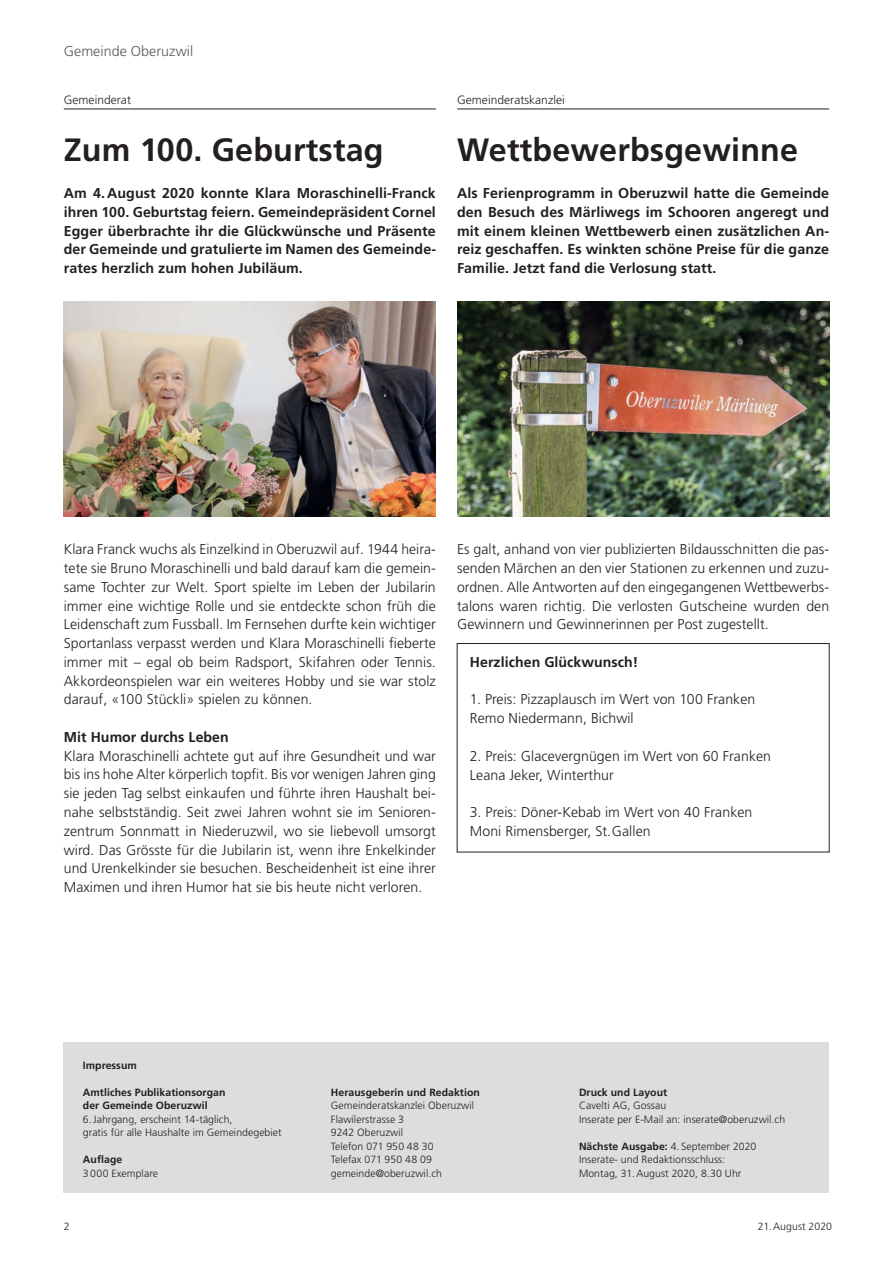
<style>
.page{position:relative;width:893px;height:1263px;background:#fff}
.page>*{position:absolute;margin:0;border:0;box-sizing:border-box;transform-origin:0 0}
.t1{font:700 32.25px "Frutiger LT Std";letter-spacing:.005em;color:#231f20}
.t2{font:300 14.25px/18.8px "Frutiger LT Std";letter-spacing:.005em;color:#231f20;text-align:justify}
.t3{font:700 14.25px/18.8px "Frutiger LT Std";letter-spacing:.005em;color:#231f20;text-align:justify}
.t4{font:300 14.25px "Frutiger LT Std";letter-spacing:.005em;color:#57585a}
.t5{font:300 12px "Frutiger LT Std";letter-spacing:.005em;color:#231f20}
.t6{font:300 10.5px/13.5px "Frutiger LT Std";letter-spacing:.005em;color:#231f20}
.t7{font:700 10.5px/13.5px "Frutiger LT Std";letter-spacing:.005em;color:#231f20}
.s1{font-weight:700}
</style>
<div class="page">
<div style="left:64px;top:1042px;width:765px;height:151px;background:#dcdddf"></div>
<hr style="left:64px;top:109px;width:372px;height:1px;background:#231f20">
<hr style="left:457px;top:109px;width:372px;height:1px;background:#231f20">
<div style="left:457px;top:643px;width:373px;height:209px;border:1px solid #231f20"></div>
<img style="left:457px;top:301px;width:372px;height:215px">
<img style="left:64px;top:302px;width:372px;height:215px">
<p class="t4" style="left:64px;top:43px;width:131px">Gemeinde Oberuzwil</p>
<p class="t5" style="left:64px;top:93px;width:69px">Gemeinderat</p>
<h1 class="t1" style="left:64px;top:130px;width:321px">Zum 100. Geburtstag</h1>
<p class="t3" style="left:64px;top:184px;width:374px">Am 4.August 2020 konnte Klara Moraschinelli-Franck ihren 100. Geburtstag feiern. Gemeindepräsident Cornel Egger überbrachte ihr die Glückwünsche und Präsente der Gemeinde und gratulierte im Namen des Gemeinde&shy;rates herzlich zum hohen Jubiläum.</p>
<p class="t5" style="left:457px;top:93px;width:109px">Gemeinderatskanzlei</p>
<h1 class="t1" style="left:457px;top:130px;width:342px">Wettbewerbsgewinne</h1>
<p class="t3" style="left:457px;top:184px;width:374px">Als Ferienprogramm in Oberuzwil hatte die Gemeinde den Besuch des Märliwegs im Schooren angeregt und mit einem kleinen Wettbewerb einen zusätzlichen An&shy;reiz geschaffen. Es winkten schöne Preise für die ganze Familie. Jetzt fand die Verlosung statt.</p>
<p class="t2" style="left:64px;top:540px;width:374px">Klara Franck wuchs als Einzelkind in Oberuzwil auf. 1944 heira&shy;tete sie Bruno Moraschinelli und bald darauf kam die gemein&shy;same Tochter zur Welt. Sport spielte im Leben der Jubilarin immer eine wichtige Rolle und sie entdeckte schon früh die Leidenschaft zum Fussball. Im Fernsehen durfte kein wichtiger Sportanlass verpasst werden und Klara Moraschinelli fieberte immer mit – egal ob beim Radsport, Skifahren oder Tennis.<br>Akkordeonspielen war ein weiteres Hobby und sie war stolz darauf, «100 Stückli» spielen zu können.</p>
<p class="t3" style="left:64px;top:728px;width:167px">Mit Humor durchs Leben</p>
<p class="t2" style="left:64px;top:747px;width:374px">Klara Moraschinelli achtete gut auf ihre Gesundheit und war bis ins hohe Alter körperlich topfit. Bis vor wenigen Jahren ging sie jeden Tag selbst einkaufen und führte ihren Haushalt bei&shy;nahe selbstständig. Seit zwei Jahren wohnt sie im Senioren&shy;zentrum Sonnmatt in Niederuzwil, wo sie liebevoll umsorgt wird. Das Grösste für die Jubilarin ist, wenn ihre Enkelkinder und Urenkelkinder sie besuchen. Bescheidenheit ist eine ihrer Maximen und ihren Humor hat sie bis heute nicht verloren.</p>
<p class="t2" style="left:457px;top:540px;width:374px">Es galt, anhand von vier publizierten Bildausschnitten die pas&shy;senden Märchen an den vier Stationen zu erkennen und zuzu&shy;ordnen. Alle Antworten auf den eingegangenen Wettbewerbs&shy;talons waren richtig. Die verlosten Gutscheine wurden den Gewinnern und Gewinnerinnen per Post zugestellt.</p>
<p class="t3" style="left:470px;top:653px;width:170px">Herzlichen Glückwunsch!</p>
<p class="t2" style="left:470px;top:690px;width:287px">1. Preis: Pizzaplausch im Wert von 100 Franken<br>Remo Niedermann, Bichwil</p>
<p class="t2" style="left:470px;top:747px;width:303px">2. Preis: Glacevergnügen im Wert von 60 Franken<br>Leana Jeker, Winterthur</p>
<p class="t2" style="left:470px;top:803px;width:284px">3. Preis: Döner-Kebab im Wert von 40 Franken<br>Moni Rimensberger, St.Gallen</p>
<p class="t7" style="left:83px;top:1058px;width:55px">Impressum</p>
<p class="t7" style="left:83px;top:1085px;width:144px">Amtliches Publikationsorgan der Gemeinde Oberuzwil</p>
<p class="t6" style="left:83px;top:1113px;width:200px">6.Jahrgang, erscheint 14-täglich,<br>gratis für alle Haushalte im Gemeindegebiet</p>
<p class="t7" style="left:83px;top:1153px;width:41px">Auflage</p>
<p class="t6" style="left:83px;top:1167px;width:77px">3000 Exemplare</p>
<p class="t7" style="left:331px;top:1085px;width:150px">Herausgeberin und Redaktion</p>
<p class="t6" style="left:331px;top:1099px;width:145px">Gemeinderatskanzlei Oberuzwil<br>Flawilerstrasse 3<br>9242 Oberuzwil<br>Telefon 071 950 48 30<br>Telefax 071 950 48 09 gemeinde@oberuzwil.ch</p>
<p class="t7" style="left:579px;top:1085px;width:90px">Druck und Layout</p>
<p class="t6" style="left:579px;top:1099px;width:208px">Cavelti AG, Gossau<br>Inserate per E-Mail an: inserate@oberuzwil.ch</p>
<p class="t6" style="left:579px;top:1140px;width:179px"><span class="s1">Nächste Ausgabe:</span> 4. September 2020<br>Inserate- und Redaktionsschluss:<br>Montag, 31.August 2020, 8.30 Uhr</p>
<p class="t6" style="left:64px;top:1219px;width:7px">2</p>
<p class="t6" style="left:758px;top:1219px;width:76px">21.August 2020</p>
</div>
